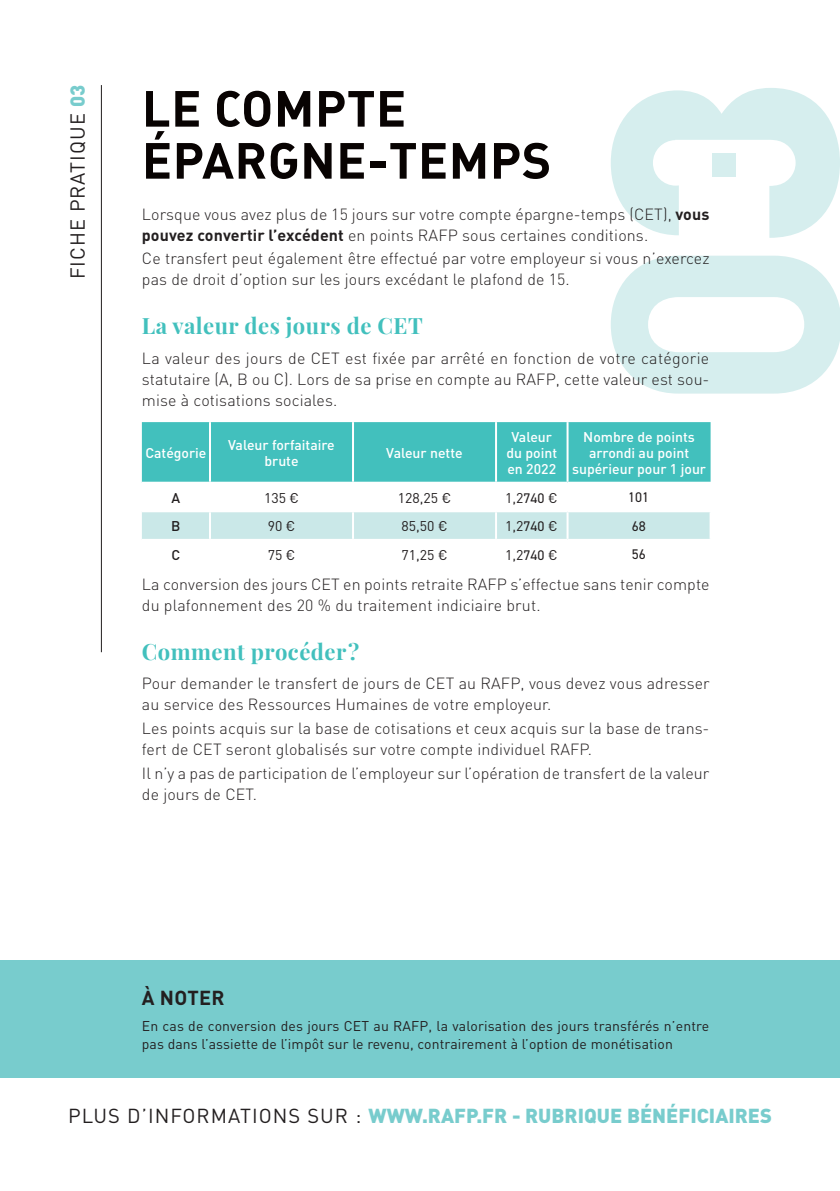
<style>
.page{position:relative;width:840px;height:1191px;background:#fff}
.page>*{position:absolute;margin:0;border:0;box-sizing:border-box;transform-origin:0 0}
.Titre{font:700 50px/52px "DIN";letter-spacing:.01em;color:#080302}
.Inter{font:22px "Playfair Display";letter-spacing:.02em;color:#42c0bd}
.t1{font:900 20px "DIN";color:#78cccd}
.t2{font:20px "DIN";letter-spacing:.05em;color:#231f20}
.Encadré_titre{font:700 20px "DIN";letter-spacing:.015em;color:#231f20}
.Texte_courant{font:300 16px/21px "DIN";letter-spacing:.01em;color:#231f20}
.Texte_courant_espace{font:300 16px/21px "DIN";letter-spacing:.01em;color:#231f20}
.Encadré_texte{font:14px/18px "DIN";letter-spacing:.005em;color:#231f20}
.t3{font:500 14px/16px "DIN";color:#fff;text-align:center}
.t4{font:14px "DIN2014";color:#231f20}
.t5{font:500 14px "DIN";color:#231f20}
.s1{font-weight:900;color:#78cccd}
.s2{font-weight:700}
.s3{font-family:"DIN2014"}
.s4{font-weight:400;color:#231f20}
</style>
<div class="page">
<hr style="left:101px;top:85px;width:1px;height:567px;background:#231f20">
<svg style="left:611px;top:256px;width:228px;height:137px"></svg>
<svg style="left:611px;top:88px;width:228px;height:150px"></svg>
<div style="left:712px;top:154px;width:23px;height:23px;background:#d6eeee"></div>
<div style="left:142px;top:422px;width:568px;height:60px;background:#42c0bd"></div>
<div style="left:142px;top:512px;width:567px;height:27px;background:#cae8e8"></div>
<hr style="left:209px;top:422px;width:2px;height:60px;background:#fff">
<hr style="left:352px;top:422px;width:2px;height:60px;background:#fff">
<hr style="left:494px;top:422px;width:2px;height:60px;background:#fff">
<hr style="left:566px;top:422px;width:2px;height:60px;background:#fff">
<hr style="left:209px;top:512px;width:2px;height:27px;background:#fff">
<hr style="left:352px;top:512px;width:2px;height:27px;background:#fff">
<hr style="left:494px;top:512px;width:2px;height:27px;background:#fff">
<hr style="left:566px;top:512px;width:2px;height:27px;background:#fff">
<div style="left:0;top:959px;width:839px;height:118px;background:#78cccd"></div>
<p class="t2" style="left:65px;top:279px;width:196px;rotate:-90deg">FICHE PRATIQUE <span class="s1">03</span></p>
<p class="Titre" style="left:142px;top:80px;width:410px">LE COMPTE<br>ÉPARGNE-TEMPS</p>
<p class="Texte_courant" style="left:142px;top:203px;width:568px">Lorsque vous avez plus de 15 jours sur votre compte épargne-temps (CET), <span class="s2">vous pouvez convertir l’excédent</span> en points RAFP sous certaines conditions.</p>
<p class="Texte_courant_espace" style="left:142px;top:248px;width:569px">Ce transfert peut également être effectué par votre employeur si vous n’exercez pas de droit d’option sur les jours excédant le plafond de 15.</p>
<p class="Inter" style="left:142px;top:308px;width:282px">La valeur des jours de CET</p>
<p class="Texte_courant" style="left:142px;top:347px;width:568px;text-align:justify">La valeur des jours de CET est fixée par arrêté en fonction de votre catégorie statutaire (A, B ou C). Lors de sa prise en compte au RAFP, cette valeur est sou&shy;mise à cotisations sociales.</p>
<p class="t3" style="left:145px;top:445px;width:63px">Catégorie</p>
<p class="t3" style="left:228px;top:437px;width:108px">Valeur forfaitaire brute</p>
<p class="t3" style="left:386px;top:445px;width:78px">Valeur nette</p>
<p class="t3" style="left:506px;top:429px;width:52px">Valeur du point en 2022</p>
<p class="t3" style="left:571px;top:429px;width:135px">Nombre de points arrondi au point supérieur pour 1 jour</p>
<p class="t5" style="left:171px;top:489px;width:10px">A</p>
<p class="Encadré_texte" style="left:264px;top:488px;width:36px">135 €</p>
<p class="Encadré_texte" style="left:397px;top:488px;width:55px">128,25 €</p>
<p class="Encadré_texte" style="left:505px;top:488px;width:54px">1,2<span class="s3">740</span> €</p>
<p class="t4" style="left:627px;top:488px;width:22px">101</p>
<p class="t5" style="left:171px;top:517px;width:11px">B</p>
<p class="Encadré_texte" style="left:267px;top:517px;width:29px">90 €</p>
<p class="Encadré_texte" style="left:401px;top:517px;width:47px">85,50 €</p>
<p class="Encadré_texte" style="left:505px;top:517px;width:54px">1,2<span class="s3">740</span> €</p>
<p class="t4" style="left:631px;top:517px;width:15px">68</p>
<p class="t5" style="left:171px;top:546px;width:10px">C</p>
<p class="Encadré_texte" style="left:267px;top:545px;width:29px">75 €</p>
<p class="Encadré_texte" style="left:401px;top:545px;width:47px">71,25 €</p>
<p class="Encadré_texte" style="left:505px;top:545px;width:54px">1,2<span class="s3">740</span> €</p>
<p class="t4" style="left:631px;top:546px;width:15px">56</p>
<p class="Texte_courant" style="left:142px;top:573px;width:569px">La conversion des jours CET en points retraite RAFP s’effectue sans tenir compte du plafonnement des 20 % du traitement indiciaire brut.</p>
<p class="Inter" style="left:142px;top:634px;width:219px">Comment procéder ?</p>
<p class="Texte_courant" style="left:142px;top:673px;width:569px">Pour demander le transfert de jours de CET au RAFP, vous devez vous adresser au service des Ressources Humaines de votre employeur.</p>
<p class="Texte_courant_espace" style="left:142px;top:717px;width:568px">Les points acquis sur la base de cotisations et ceux acquis sur la base de trans&shy;fert de CET seront globalisés sur votre compte individuel RAFP.</p>
<p class="Texte_courant_espace" style="left:142px;top:762px;width:568px">Il n’y a pas de participation de l’employeur sur l’opération de transfert de la valeur de jours de CET.</p>
<p class="Encadré_titre" style="left:142px;top:984px;width:84px">À NOTER</p>
<p class="Encadré_texte" style="left:142px;top:1017px;width:568px">En cas de conversion des jours CET au RAFP, la valorisation des jours transférés n’entre pas dans l’assiette de l’impôt sur le revenu, contrairement à l’option de monétisation</p>
<p class="t1" style="left:68px;top:1102px;width:705px"><span class="s4">PLUS D’INFORMATIONS SUR :</span> WWW.RAFP.FR - RUBRIQUE BÉNÉFICIAIRES</p>
</div>
